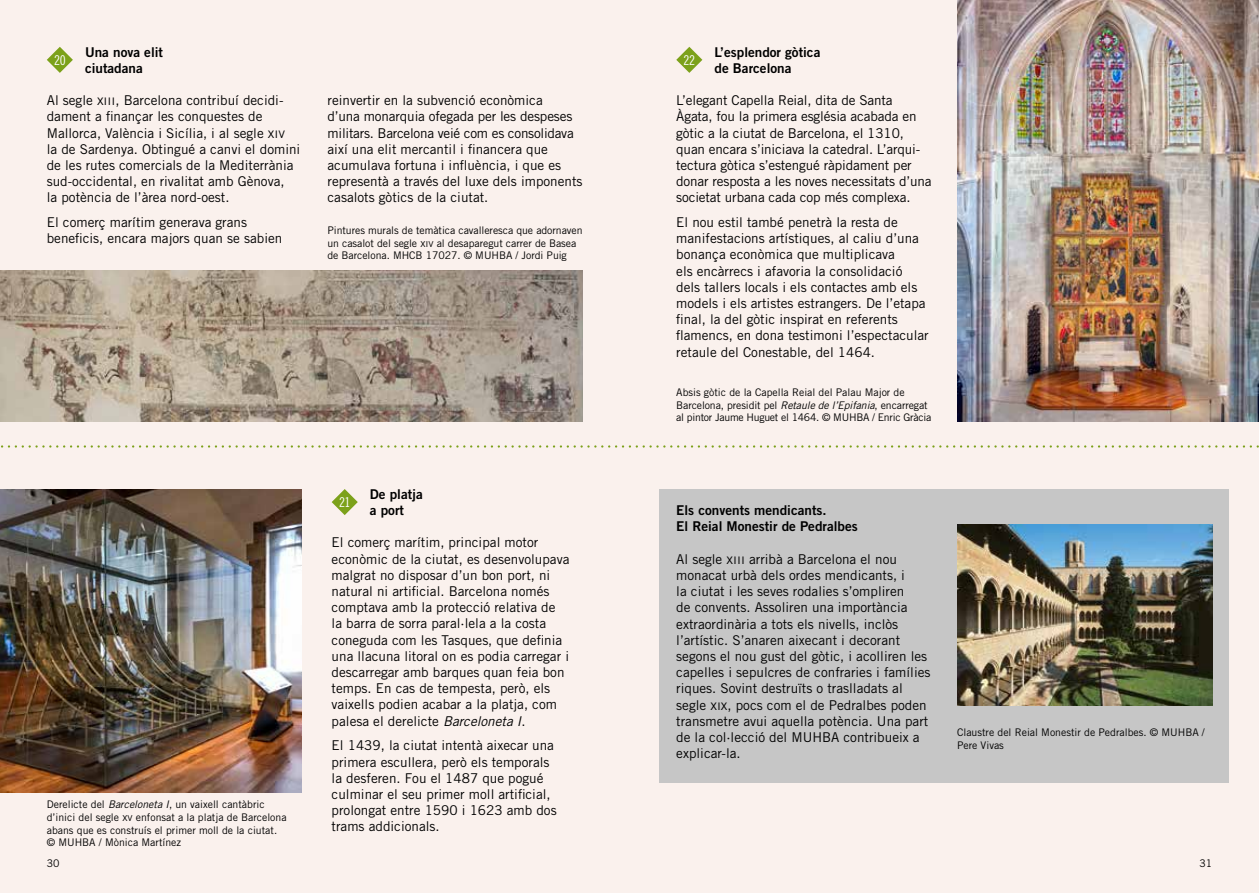
<style>
.page{position:relative;width:1259px;height:893px;background:#faf1ed}
.page>*{position:absolute;margin:0;border:0;box-sizing:border-box;transform-origin:0 0}
.t1{font:13.5px/16.2px "Trade Gothic LT Std";color:#000}
.t2{font:13.5px/16.2px "Trade Gothic LT Std Bd 2";color:#000}
.t3{font:13.5px "Trade Gothic LT Std Cn 18";color:#fff}
.t4{font:10.5px/12.6px "Trade Gothic LT Std";color:#000}
.s1{font-size:10.35px}
.s2{font-size:8.1px}
.s3{font-style:italic}
</style>
<div class="page">
<div style="left:659px;top:489px;width:569px;height:293px;background:#c6c6c6"></div>
<img style="left:957px;top:525px;width:255px;height:181px">
<img style="left:0;top:270px;width:583px;height:151px">
<img style="left:0;top:489px;width:302px;height:303px">
<img style="left:957px;top:0;width:302px;height:421px">
<svg style="left:1px;top:445px;width:1258px;height:3px"></svg>
<svg style="left:47px;top:47px;width:26px;height:26px"></svg>
<svg style="left:332px;top:489px;width:26px;height:26px"></svg>
<svg style="left:676px;top:47px;width:26px;height:26px"></svg>
<p class="t2" style="left:85px;top:43px;width:79px">Una nova elit ciutadana</p>
<p class="t1" style="left:47px;top:92px;width:255px">Al segle <span class="s1">XIII</span>, Barcelona contribuí decidi&shy;dament a finançar les conquestes de Mallorca, València i Sicília, i al segle <span class="s1">XIV<br></span>la de Sardenya. Obtingué a canvi el domini de les rutes comercials de la Mediterrània sud-occidental, en rivalitat amb Gènova,<br>la potència de l’àrea nord-oest.</p>
<p class="t1" style="left:47px;top:214px;width:237px">El comerç marítim generava grans beneficis, encara majors quan se sabien</p>
<p class="t3" style="left:54px;top:52px;width:13px">20</p>
<p class="t1" style="left:327px;top:92px;width:256px">reinvertir en la subvenció econòmica<br>d’una monarquia ofegada per les despeses militars. Barcelona veié com es consolidava així una elit mercantil i financera que acumulava fortuna i influència, i que es representà a través del luxe dels imponents casalots gòtics de la ciutat.</p>
<p class="t4" style="left:327px;top:224px;width:257px">Pintures murals de temàtica cavalleresca que adornaven un casalot del segle <span class="s2">XIV</span> al desaparegut carrer de Basea de Barcelona. MHCB 17027. © MUHBA / Jordi Puig</p>
<p class="t4" style="left:47px;top:798px;width:241px">Derelicte del <span class="s3">Barceloneta I</span>, un vaixell cantàbric d’inici del segle <span class="s2">XV</span> enfonsat a la platja de Barcelona abans que es construís el primer moll de la ciutat. © MUHBA / Mònica Martínez</p>
<p class="t2" style="left:370px;top:486px;width:54px">De platja a port</p>
<p class="t1" style="left:332px;top:534px;width:239px">El comerç marítim, principal motor econòmic de la ciutat, es desenvolupava malgrat no disposar d’un bon port, ni natural ni artificial. Barcelona només comptava amb la protecció relativa de<br>la barra de sorra paral·lela a la costa coneguda com les Tasques, que definia una llacuna litoral on es podia carregar i descarregar amb barques quan feia bon temps. En cas de tempesta, però, els vaixells podien acabar a la platja, com palesa el derelicte <span class="s3">Barceloneta I</span>.</p>
<p class="t1" style="left:332px;top:737px;width:226px">El 1439, la ciutat intentà aixecar una primera escullera, però els temporals la desferen. Fou el 1487 que pogué culminar el seu primer moll artificial, prolongat entre 1590 i 1623 amb dos trams addicionals.</p>
<p class="t3" style="left:339px;top:494px;width:13px">21</p>
<p class="t2" style="left:714px;top:43px;width:107px">L’esplendor gòtica de Barcelona</p>
<p class="t1" style="left:676px;top:92px;width:257px">L’elegant Capella Reial, dita de Santa Àgata, fou la primera església acabada en gòtic a la ciutat de Barcelona, el 1310, quan encara s’iniciava la catedral. L’arqui&shy;tectura gòtica s’estengué ràpidament per donar resposta a les noves necessitats d’una societat urbana cada cop més complexa.</p>
<p class="t1" style="left:676px;top:214px;width:254px">El nou estil també penetrà la resta de manifestacions artístiques, al caliu d’una bonança econòmica que multiplicava<br>els encàrrecs i afavoria la consolidació dels tallers locals i els contactes amb els models i els artistes estrangers. De l’etapa final, la del gòtic inspirat en referents flamencs, en dona testimoni l’espectacular retaule del Conestable, del 1464.</p>
<p class="t3" style="left:683px;top:52px;width:13px">22</p>
<p class="t4" style="left:676px;top:386px;width:256px">Absis gòtic de la Capella Reial del Palau Major de<br>Barcelona, presidit pel <span class="s3">Retaule de l’Epifania</span>, encarregat al pintor Jaume Huguet el 1464. © MUHBA / Enric Gràcia</p>
<p class="t2" style="left:676px;top:502px;width:183px">Els convents mendicants.<br>El Reial Monestir de Pedralbes</p>
<p class="t1" style="left:676px;top:551px;width:256px">Al segle <span class="s1">XIII</span> arribà a Barcelona el nou monacat urbà dels ordes mendicants, i<br>la ciutat i les seves rodalies s’ompliren<br>de convents. Assoliren una importància extraordinària a tots els nivells, inclòs l’artístic. S’anaren aixecant i decorant segons el nou gust del gòtic, i acolliren les capelles i sepulcres de confraries i famílies riques. Sovint destruïts o traslladats al segle <span class="s1">XIX</span>, pocs com el de Pedralbes poden transmetre avui aquella potència. Una part de la col·lecció del MUHBA contribueix a explicar-la.</p>
<p class="t4" style="left:957px;top:726px;width:249px">Claustre del Reial Monestir de Pedralbes. © MUHBA /<br>Pere Vivas</p>
<p class="t4" style="left:47px;top:856px;width:14px">30</p>
<p class="t4" style="left:1199px;top:856px;width:14px">31</p>
</div>
